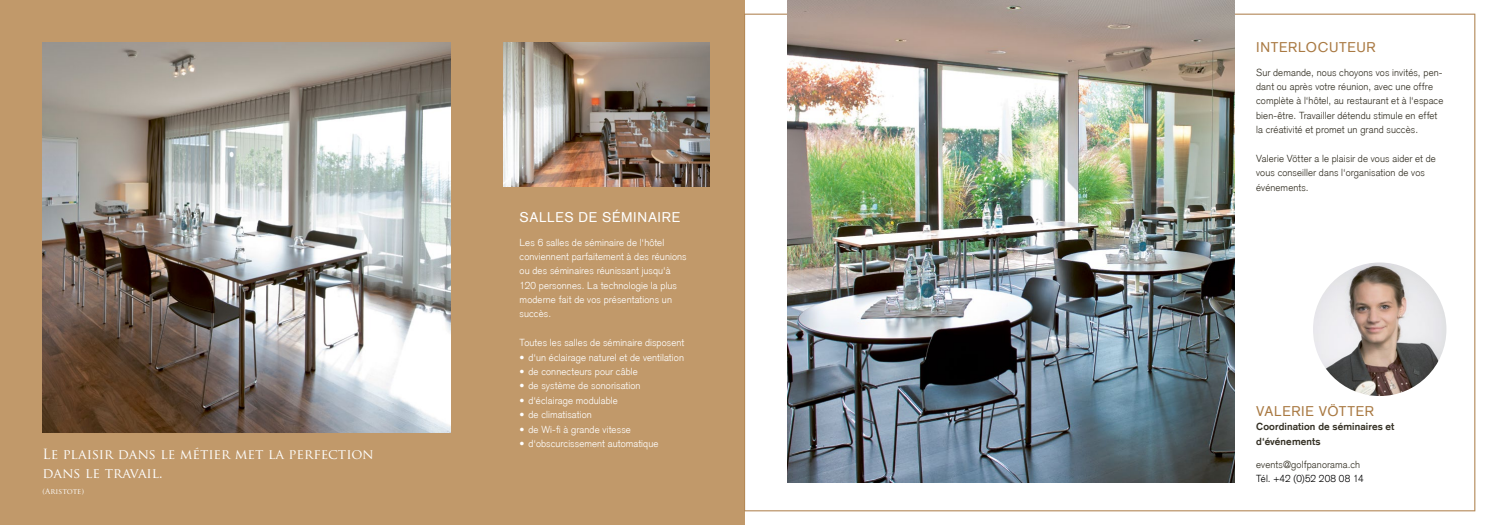
<style>
.page{position:relative;width:1489px;height:525px;background:#fff}
.page>*{position:absolute;margin:0;border:0;box-sizing:border-box;transform-origin:0 0}
.t1{font:13.75px/19.1px "Trajan Pro";color:#fff}
.t2{font:13.75px "Basic Commercial LT";letter-spacing:.05em;color:#a97942}
.t3{font:13.75px "Basic Commercial LT";letter-spacing:.05em;color:#fff}
.t4{font:300 10px/14.4px "Basic Commercial LT";letter-spacing:.01em;color:#fff}
.t5{font:300 10px/14.4px "Basic Commercial LT";letter-spacing:.01em;color:#343024}
.t6{font:700 10px/14.4px "Basic Commercial LT";letter-spacing:.01em;color:#343024}
.t7{font:300 10px "Basic Commercial LT";color:#000}
.t8{font:7.5px "Trajan Pro";color:#fff}
</style>
<div class="page">
<div style="left:0;top:0;width:744px;height:524px;background:#c1996a"></div>
<img style="left:503px;top:43px;width:206px;height:143px">
<img style="left:43px;top:43px;width:408px;height:389px">
<img style="left:1312px;top:262px;width:134px;height:134px;border-radius:67px">
<img style="left:787px;top:0;width:447px;height:482px">
<h1 class="t1" style="left:43px;top:443px;width:332px">Le plaisir dans le métier met la perfection dans le travail.</h1>
<p class="t8" style="left:43px;top:486px;width:43px">(Aristote)</p>
<h1 class="t3" style="left:519px;top:211px;width:162px">SALLES DE SÉMINAIRE</h1>
<p class="t4" style="left:519px;top:235px;width:168px">Les 6 salles de séminaire de l‘hôtel conviennent parfaitement à des réunions ou des séminaires réunissant jusqu‘à<br>120 personnes. La technologie la plus moderne fait de vos présentations un succès.</p>
<p class="t4" style="left:519px;top:336px;width:166px">Toutes les salles de séminaire disposent</p>
<p class="t4" style="left:519px;top:350px;width:166px">• d‘un éclairage naturel et de ventilation</p>
<p class="t4" style="left:519px;top:365px;width:120px">• de connecteurs pour câble</p>
<p class="t4" style="left:519px;top:379px;width:122px">• de système de sonorisation</p>
<p class="t4" style="left:519px;top:393px;width:100px">• d‘éclairage modulable</p>
<p class="t4" style="left:519px;top:408px;width:74px">• de climatisation</p>
<p class="t4" style="left:519px;top:422px;width:113px">• de Wi-fi à grande vitesse</p>
<p class="t4" style="left:519px;top:437px;width:140px">• d‘obscurcissement automatique</p>
<h1 class="t2" style="left:1256px;top:41px;width:121px">INTERLOCUTEUR</h1>
<p class="t5" style="left:1256px;top:66px;width:189px">Sur demande, nous choyons vos invités, pen&shy;dant ou après votre réunion, avec une offre complète à l‘hôtel, au restaurant et à l‘espace bien-être. Travailler détendu stimule en effet la créativité et promet un grand succès.</p>
<p class="t5" style="left:1256px;top:152px;width:181px">Valerie Vötter a le plaisir de vous aider et de vous conseiller dans l‘organisation de vos événements.</p>
<h1 class="t2" style="left:1256px;top:405px;width:119px">VALERIE VÖTTER</h1>
<p class="t6" style="left:1256px;top:420px;width:140px">Coordination de séminaires et d‘événements</p>
<p class="t5" style="left:1256px;top:458px;width:105px">events@golfpanorama.ch</p>
<p class="t7" style="left:1256px;top:474px;width:109px">Tél. +42 (0)52 208 08 14</p>
</div>
